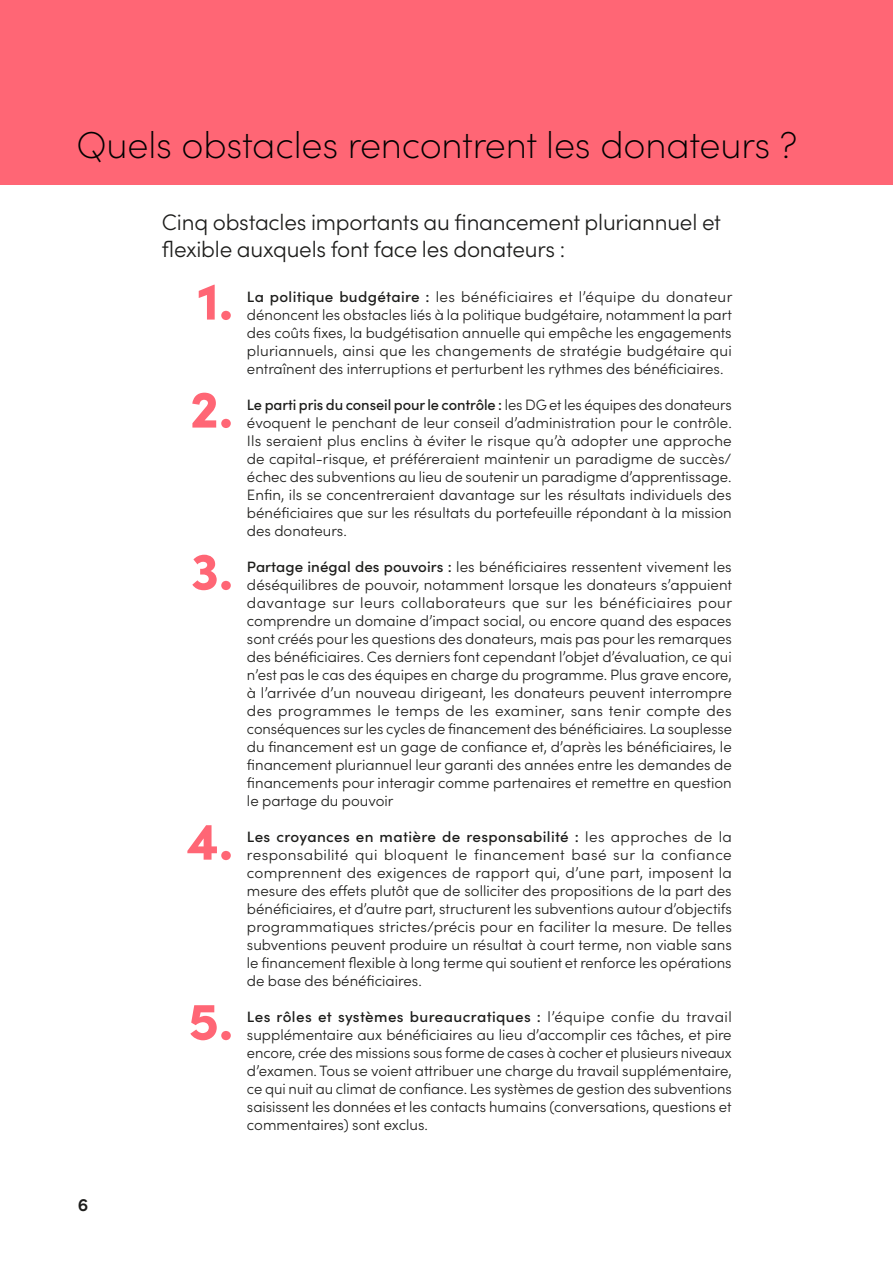
<style>
.page{position:relative;width:893px;height:1263px;background:#fff}
.page>*{position:absolute;margin:0;border:0;box-sizing:border-box;transform-origin:0 0}
.t1{font:900 52.5px/108px "Sofia Pro";color:#ff6675}
.t2{font:200 37.5px "Sofia Pro";letter-spacing:-.005em;color:#010101}
.t3{font:300 22.5px/27px "Sofia Pro";letter-spacing:-.01em;color:#1d1d1b}
.t4{font:600 18px "Sofia Pro";color:#1d1d1b}
.t5{font:300 15px/18px "Sofia Pro";color:#1d1d1b;text-align:justify}
.s1{font-weight:500}
</style>
<div class="page">
<div style="left:0;top:0;width:893px;height:184px;background:#ff6675"></div>
<h2 class="t2" style="left:77px;top:117px;width:722px">Quels obstacles rencontrent les donateurs ?</h2>
<p class="t4" style="left:78px;top:1191px;width:12px">6</p>
<h3 class="t3" style="left:162px;top:207px;width:561px">Cinq obstacles importants au financement pluriannuel et flexible auxquels font face les donateurs :</h3>
<p class="t5" style="left:247px;top:286px;width:487px"><span class="s1">La politique budgétaire :</span> les bénéficiaires et l’équipe du donateur dénoncent les obstacles liés à la politique budgétaire, notamment la part des coûts fixes, la budgétisation annuelle qui empêche les engagements pluriannuels, ainsi que les changements de stratégie budgétaire qui entraînent des interruptions et perturbent les rythmes des bénéficiaires.</p>
<p class="t5" style="left:247px;top:394px;width:486px"><span class="s1">Le parti pris du conseil pour le contrôle :</span> les DG et les équipes des donateurs évoquent le penchant de leur conseil d’administration pour le contrôle.<br>Ils seraient plus enclins à éviter le risque qu’à adopter une approche de capital-risque, et préféreraient maintenir un paradigme de succès/ échec des subventions au lieu de soutenir un paradigme d’apprentissage.<br>Enfin, ils se concentreraient davantage sur les résultats individuels des bénéficiaires que sur les résultats du portefeuille répondant à la mission des donateurs.</p>
<p class="t5" style="left:247px;top:556px;width:487px"><span class="s1">Partage inégal des pouvoirs :</span> les bénéficiaires ressentent vivement les déséquilibres de pouvoir, notamment lorsque les donateurs s’appuient davantage sur leurs collaborateurs que sur les bénéficiaires pour comprendre un domaine d’impact social, ou encore quand des espaces sont créés pour les questions des donateurs, mais pas pour les remarques des bénéficiaires. Ces derniers font cependant l’objet d’évaluation, ce qui n’est pas le cas des équipes en charge du programme. Plus grave encore, à l’arrivée d’un nouveau dirigeant, les donateurs peuvent interrompre des programmes le temps de les examiner, sans tenir compte des conséquences sur les cycles de financement des bénéficiaires. La souplesse du financement est un gage de confiance et, d’après les bénéficiaires, le financement pluriannuel leur garanti des années entre les demandes de financements pour interagir comme partenaires et remettre en question le partage du pouvoir</p>
<p class="t5" style="left:247px;top:826px;width:486px"><span class="s1">Les croyances en matière de responsabilité :</span> les approches de la responsabilité qui bloquent le financement basé sur la confiance comprennent des exigences de rapport qui, d’une part, imposent la mesure des effets plutôt que de solliciter des propositions de la part des bénéficiaires, et d’autre part, structurent les subventions autour d’objectifs programmatiques strictes/précis pour en faciliter la mesure. De telles subventions peuvent produire un résultat à court terme, non viable sans le financement flexible à long terme qui soutient et renforce les opérations de base des bénéficiaires.</p>
<p class="t5" style="left:247px;top:1006px;width:486px"><span class="s1">Les rôles et systèmes bureaucratiques :</span> l’équipe confie du travail supplémentaire aux bénéficiaires au lieu d’accomplir ces tâches, et pire encore, crée des missions sous forme de cases à cocher et plusieurs niveaux d’examen. Tous se voient attribuer une charge du travail supplémentaire, ce qui nuit au climat de confiance. Les systèmes de gestion des subventions saisissent les données et les contacts humains (conversations, questions et commentaires) sont exclus.</p>
<h1 class="t1" style="left:190px;top:242px;width:45px">1.<br>2.</h1>
<h1 class="t1" style="left:191px;top:512px;width:44px">3.</h1>
<h1 class="t1" style="left:187px;top:782px;width:48px">4.</h1>
<h1 class="t1" style="left:188px;top:962px;width:46px">5.</h1>
</div>
